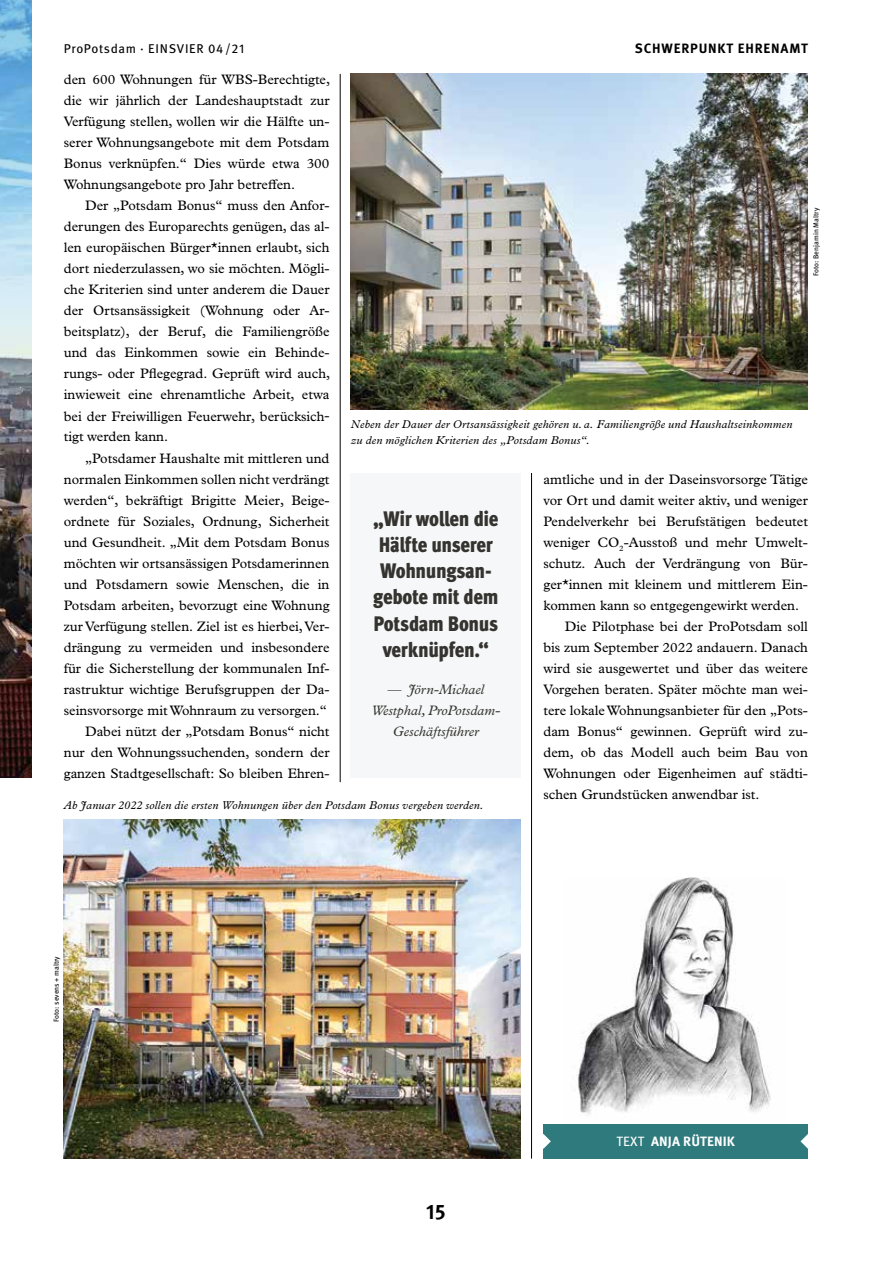
<style>
.page{position:relative;width:893px;height:1263px;background:#fff}
.page>*{position:absolute;margin:0;border:0;box-sizing:border-box;transform-origin:0 0}
.t1{font:900 condensed 21px/26.2px "Meta Pro";letter-spacing:-.015em;color:#35332f;text-align:center}
.t2{font:700 21px "Meta Pro";color:#000}
.t3{font:13.8px/21px "Plantin MT Pro";color:#000;text-align:justify}
.t4{font:italic 13.8px/21px "Plantin MT Pro";color:#35332f;text-align:center}
.t5{font:700 13.5px "Meta Pro";letter-spacing:.06em;color:#000}
.t6{font:700 13.5px "Meta Pro";letter-spacing:.01em;color:#fff}
.t7{font:12.75px "Meta Pro";letter-spacing:.05em;color:#000}
.t8{font:italic 11.4px/15.8px "Plantin MT Pro";letter-spacing:.02em;color:#000}
.t9{font:7.2px "Meta Pro";letter-spacing:-.005em;color:#000}
.s1{font-weight:400}
</style>
<div class="page">
<img style="left:574px;top:877px;width:197px;height:238px">
<img style="left:0;top:546px;width:32px;height:231px">
<img style="left:64px;top:819px;width:457px;height:339px">
<img style="left:351px;top:74px;width:457px;height:336px">
<div style="left:543px;top:1124px;width:265px;height:34px;background:#2f7a7d"></div>
<svg style="left:800px;top:1134px;width:8px;height:15px"></svg>
<svg style="left:543px;top:1134px;width:8px;height:15px"></svg>
<div style="left:351px;top:473px;width:170px;height:304px;background:#f5f7f8"></div>
<hr style="left:340px;top:74px;width:1px;height:708px;background:#000">
<hr style="left:531px;top:473px;width:1px;height:685px;background:#000">
<svg style="left:0;top:0;width:32px;height:546px;background:#89a8bb"></svg>
<p class="t7" style="left:64px;top:39px;width:182px">ProPotsdam · EINSVIER 04/21</p>
<p class="t3" style="left:64px;top:69px;width:268px">den 600 Wohnungen für WBS-Berechtigte, die wir jährlich der Landeshauptstadt zur Verfügung stellen, wollen wir die Hälfte un&shy;serer Wohnungsangebote mit dem Potsdam Bonus verknüpfen.“ Dies würde etwa 300<br>Wohnungsangebote pro Jahr betreffen.</p>
<p class="t3" style="left:64px;top:195px;width:268px;text-indent:21px">Der „Potsdam Bonus“ muss den Anfor&shy;derungen des Europarechts genügen, das al&shy;len europäischen Bürger*innen erlaubt, sich dort niederzulassen, wo sie möchten. Mögli&shy;che Kriterien sind unter anderem die Dauer der Ortsansässigkeit (Wohnung oder Ar&shy;beitsplatz), der Beruf, die Familiengröße und das Einkommen sowie ein Behinde&shy;rungs- oder Pflegegrad. Geprüft wird auch, inwieweit eine ehrenamtliche Arbeit, etwa bei der Freiwilligen Feuerwehr, berücksich&shy;tigt werden kann.</p>
<p class="t3" style="left:64px;top:447px;width:267px;text-align:right">„Potsdamer Haushalte mit mittleren und normalen Einkommen sollen nicht verdrängt werden“, bekräftigt Brigitte Meier, Beige&shy;ordnete für Soziales, Ordnung, Sicherheit und Gesundheit. „Mit dem Potsdam Bonus möchten wir ortsansässigen Potsdamerinnen und Potsdamern sowie Menschen, die in Potsdam arbeiten, bevorzugt eine Wohnung zur Verfügung stellen. Ziel ist es hierbei, Ver&shy;drängung zu vermeiden und insbesondere für die Sicherstellung der kommunalen Inf&shy;rastruktur wichtige Berufsgruppen der Da&shy;seinsvorsorge mit Wohnraum zu versorgen.“ Dabei nützt der „Potsdam Bonus“ nicht nur den Wohnungssuchenden, sondern der ganzen Stadtgesellschaft: So bleiben Ehren-</p>
<p class="t5" style="left:635px;top:38px;width:174px">SCHWERPUNKT EHRENAMT</p>
<p class="t9" style="left:810px;top:276px;width:70px;rotate:-90deg">Foto: Benjamin Maltry</p>
<p class="t8" style="left:351px;top:417px;width:443px">Neben der Dauer der Ortsansässigkeit gehören u.a. Familiengröße und Haushaltseinkommen zu den möglichen Kriterien des „Potsdam Bonus“.</p>
<h1 class="t1" style="left:373px;top:504px;width:127px">„Wir wollen die<br>Hälfte unserer<br>Wohnungsan&shy;gebote mit dem<br>Potsdam Bonus verknüpfen.“</h1>
<p class="t4" style="left:372px;top:678px;width:130px">— Jörn-Michael<br>Westphal, ProPotsdam-<br>Geschäftsführer</p>
<p class="t3" style="left:543px;top:468px;width:266px">amtliche und in der Daseinsvorsorge Tätige</p>
<p class="t3" style="left:543px;top:489px;width:266px">vor Ort und damit weiter aktiv, und weniger</p>
<p class="t3" style="left:543px;top:510px;width:266px">Pendelverkehr bei Berufstätigen bedeutet</p>
<p class="t3" style="left:543px;top:531px;width:266px">weniger CO<sub>2</sub>-Ausstoß und mehr Umwelt-</p>
<p class="t3" style="left:543px;top:552px;width:266px">schutz. Auch der Verdrängung von Bür-</p>
<p class="t3" style="left:543px;top:573px;width:266px">ger*innen mit kleinem und mittlerem Ein-</p>
<p class="t3" style="left:543px;top:594px;width:257px">kommen kann so entgegengewirkt werden.</p>
<p class="t3" style="left:565px;top:615px;width:245px">Die Pilotphase bei der ProPotsdam soll</p>
<p class="t3" style="left:543px;top:636px;width:266px">bis zum September 2022 andauern. Danach</p>
<p class="t3" style="left:543px;top:657px;width:266px">wird sie ausgewertet und über das weitere</p>
<p class="t3" style="left:543px;top:678px;width:266px">Vorgehen beraten. Später möchte man wei-</p>
<p class="t3" style="left:543px;top:699px;width:266px">tere lokale Wohnungsanbieter für den „Pots-</p>
<p class="t3" style="left:543px;top:720px;width:266px">dam Bonus“ gewinnen. Geprüft wird zu-</p>
<p class="t3" style="left:543px;top:741px;width:266px">dem, ob das Modell auch beim Bau von</p>
<p class="t3" style="left:543px;top:762px;width:266px">Wohnungen oder Eigenheimen auf städti-</p>
<p class="t3" style="left:543px;top:783px;width:218px">schen Grundstücken anwendbar ist.</p>
<p class="t8" style="left:64px;top:797px;width:421px">Ab Januar 2022 sollen die ersten Wohnungen über den Potsdam Bonus vergeben werden.</p>
<p class="t9" style="left:51px;top:1022px;width:67px;rotate:-90deg">Foto: sevens + maltry</p>
<h1 class="t2" style="left:426px;top:1195px;width:21px">15</h1>
<p class="t6" style="left:617px;top:1131px;width:120px"><span class="s1">TEXT</span> ANJA RÜTENIK</p>
</div>
